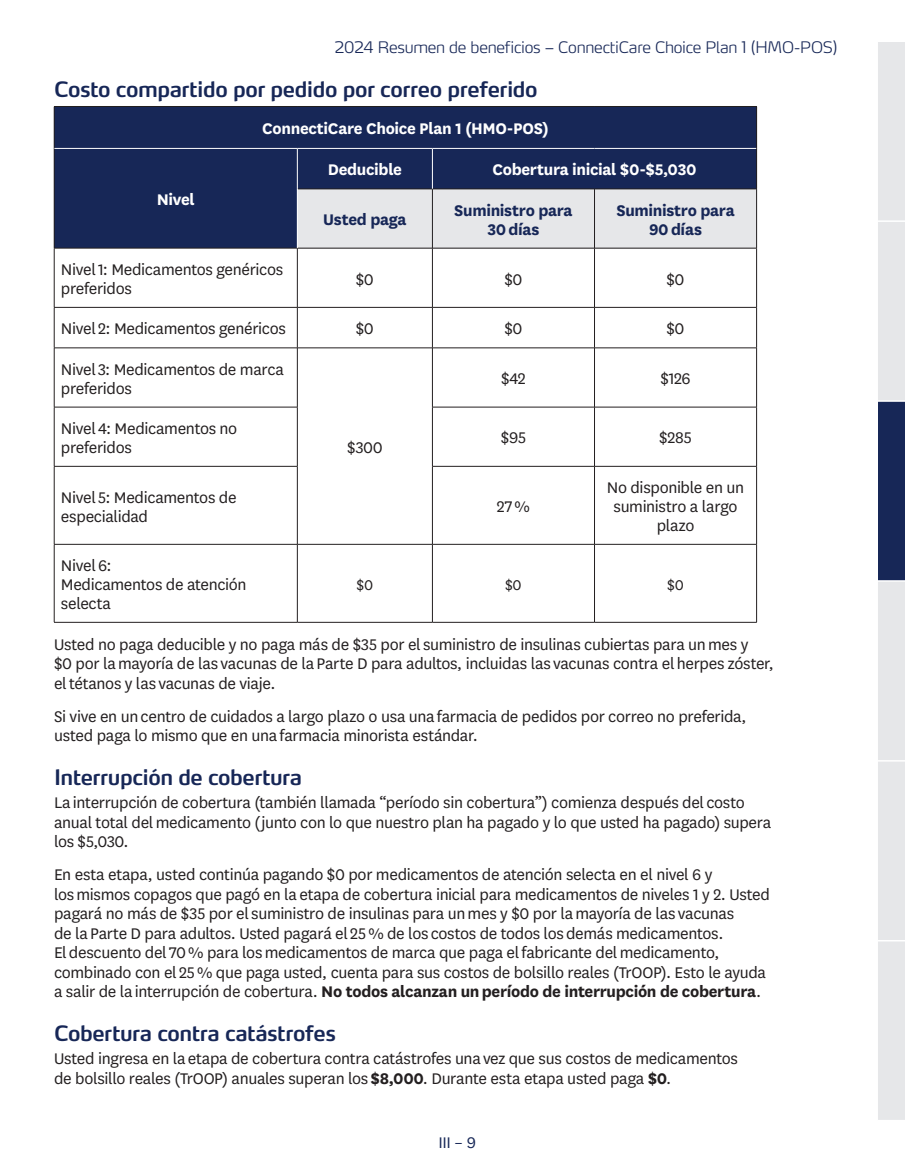
<style>
.page{position:relative;width:905px;height:1175px;background:#fff}
.page>*{position:absolute;margin:0;border:0;box-sizing:border-box;transform-origin:0 0}
.t1{font:600 21px "Max Pro";letter-spacing:-.02em;color:#172757}
.t2{font:18px/19.5px "National";letter-spacing:-.02em;color:#231f20}
.t3{font:700 18px "National";letter-spacing:-.02em;color:#fff}
.t4{font:700 18px/18.8px "National";letter-spacing:-.02em;color:#172757;text-align:center}
.t5{font:18px "National";color:#172757}
.t6{font:16.5px "National";color:#231f20}
.t7{font:300 expanded 15.75px "Max Pro";letter-spacing:-.015em;color:#172757}
.s1{font-weight:700}
</style>
<div class="page">
<svg style="left:878px;top:42px;width:26px;height:1077px;background:#c3c7d0"></svg>
<div style="left:54px;top:106px;width:702px;height:42px;background:#172757"></div>
<div style="left:54px;top:148px;width:243px;height:100px;background:#172757"></div>
<div style="left:297px;top:148px;width:135px;height:41px;background:#172757"></div>
<div style="left:432px;top:148px;width:324px;height:41px;background:#172757"></div>
<div style="left:297px;top:189px;width:135px;height:59px;background:#e6e7e9"></div>
<div style="left:432px;top:189px;width:162px;height:59px;background:#e6e7e9"></div>
<div style="left:594px;top:189px;width:162px;height:59px;background:#e6e7e9"></div>
<hr style="left:54px;top:106px;width:243px;height:1px;background:#231f20">
<hr style="left:54px;top:107px;width:1px;height:41px;background:#231f20">
<hr style="left:297px;top:106px;width:135px;height:1px;background:#231f20">
<hr style="left:432px;top:106px;width:162px;height:1px;background:#231f20">
<hr style="left:594px;top:106px;width:162px;height:1px;background:#231f20">
<hr style="left:54px;top:148px;width:1px;height:41px;background:#231f20">
<hr style="left:54px;top:189px;width:1px;height:59px;background:#231f20">
<hr style="left:298px;top:189px;width:134px;height:1px;background:#231f20">
<hr style="left:432px;top:189px;width:162px;height:1px;background:#231f20">
<hr style="left:432px;top:189px;width:1px;height:59px;background:#231f20">
<hr style="left:594px;top:189px;width:162px;height:1px;background:#231f20">
<hr style="left:594px;top:189px;width:1px;height:59px;background:#231f20">
<hr style="left:756px;top:189px;width:1px;height:59px;background:#231f20">
<hr style="left:54px;top:248px;width:243px;height:1px;background:#231f20">
<hr style="left:54px;top:248px;width:1px;height:59px;background:#231f20">
<hr style="left:297px;top:248px;width:135px;height:1px;background:#231f20">
<hr style="left:297px;top:248px;width:1px;height:59px;background:#231f20">
<hr style="left:432px;top:248px;width:162px;height:1px;background:#231f20">
<hr style="left:432px;top:248px;width:1px;height:59px;background:#231f20">
<hr style="left:594px;top:248px;width:162px;height:1px;background:#231f20">
<hr style="left:594px;top:248px;width:1px;height:59px;background:#231f20">
<hr style="left:756px;top:248px;width:1px;height:59px;background:#231f20">
<hr style="left:54px;top:307px;width:243px;height:1px;background:#231f20">
<hr style="left:54px;top:307px;width:1px;height:41px;background:#231f20">
<hr style="left:297px;top:307px;width:135px;height:1px;background:#231f20">
<hr style="left:297px;top:307px;width:1px;height:41px;background:#231f20">
<hr style="left:432px;top:307px;width:162px;height:1px;background:#231f20">
<hr style="left:432px;top:307px;width:1px;height:41px;background:#231f20">
<hr style="left:594px;top:307px;width:162px;height:1px;background:#231f20">
<hr style="left:594px;top:307px;width:1px;height:41px;background:#231f20">
<hr style="left:756px;top:307px;width:1px;height:41px;background:#231f20">
<hr style="left:54px;top:347px;width:243px;height:1px;background:#231f20">
<hr style="left:54px;top:348px;width:1px;height:59px;background:#231f20">
<hr style="left:297px;top:347px;width:135px;height:1px;background:#231f20">
<hr style="left:297px;top:348px;width:1px;height:59px;background:#231f20">
<hr style="left:432px;top:347px;width:162px;height:1px;background:#231f20">
<hr style="left:432px;top:348px;width:1px;height:59px;background:#231f20">
<hr style="left:594px;top:347px;width:162px;height:1px;background:#231f20">
<hr style="left:594px;top:348px;width:1px;height:59px;background:#231f20">
<hr style="left:756px;top:348px;width:1px;height:59px;background:#231f20">
<hr style="left:54px;top:407px;width:243px;height:1px;background:#231f20">
<hr style="left:54px;top:407px;width:1px;height:59px;background:#231f20">
<hr style="left:297px;top:407px;width:1px;height:59px;background:#231f20">
<hr style="left:432px;top:407px;width:162px;height:1px;background:#231f20">
<hr style="left:432px;top:407px;width:1px;height:59px;background:#231f20">
<hr style="left:594px;top:407px;width:162px;height:1px;background:#231f20">
<hr style="left:594px;top:407px;width:1px;height:59px;background:#231f20">
<hr style="left:756px;top:407px;width:1px;height:59px;background:#231f20">
<hr style="left:54px;top:466px;width:243px;height:1px;background:#231f20">
<hr style="left:54px;top:466px;width:1px;height:78px;background:#231f20">
<hr style="left:297px;top:466px;width:1px;height:78px;background:#231f20">
<hr style="left:432px;top:466px;width:162px;height:1px;background:#231f20">
<hr style="left:432px;top:466px;width:1px;height:78px;background:#231f20">
<hr style="left:594px;top:466px;width:162px;height:1px;background:#231f20">
<hr style="left:594px;top:466px;width:1px;height:78px;background:#231f20">
<hr style="left:756px;top:466px;width:1px;height:78px;background:#231f20">
<hr style="left:54px;top:544px;width:243px;height:1px;background:#231f20">
<hr style="left:54px;top:544px;width:1px;height:78px;background:#231f20">
<hr style="left:297px;top:544px;width:135px;height:1px;background:#231f20">
<hr style="left:297px;top:544px;width:1px;height:78px;background:#231f20">
<hr style="left:432px;top:544px;width:162px;height:1px;background:#231f20">
<hr style="left:432px;top:544px;width:1px;height:78px;background:#231f20">
<hr style="left:594px;top:544px;width:162px;height:1px;background:#231f20">
<hr style="left:594px;top:544px;width:1px;height:78px;background:#231f20">
<hr style="left:756px;top:544px;width:1px;height:78px;background:#231f20">
<hr style="left:54px;top:622px;width:243px;height:1px;background:#231f20">
<hr style="left:297px;top:622px;width:135px;height:1px;background:#231f20">
<hr style="left:432px;top:622px;width:162px;height:1px;background:#231f20">
<hr style="left:594px;top:622px;width:162px;height:1px;background:#231f20">
<hr style="left:756px;top:107px;width:1px;height:41px;background:#231f20">
<hr style="left:54px;top:148px;width:243px;height:1px;background:#fff">
<hr style="left:297px;top:189px;width:1px;height:59px;background:#fff">
<hr style="left:297px;top:148px;width:135px;height:1px;background:#fff">
<hr style="left:297px;top:149px;width:1px;height:40px;background:#fff">
<hr style="left:432px;top:148px;width:162px;height:1px;background:#fff">
<hr style="left:432px;top:149px;width:1px;height:40px;background:#fff">
<hr style="left:594px;top:148px;width:162px;height:1px;background:#fff">
<hr style="left:756px;top:148px;width:1px;height:41px;background:#231f20">
<p class="t7" style="left:334px;top:34px;width:504px">2024 Resumen de beneficios – ConnectiCare Choice Plan 1 (HMO-POS)</p>
<h3 class="t1" style="left:54px;top:71px;width:485px">Costo compartido por pedido por correo preferido</h3>
<p class="t3" style="left:262px;top:116px;width:288px">ConnectiCare Choice Plan 1 (HMO-POS)</p>
<p class="t3" style="left:157px;top:187px;width:40px">Nivel</p>
<p class="t3" style="left:328px;top:157px;width:76px">Deducible</p>
<p class="t3" style="left:492px;top:157px;width:206px">Cobertura inicial $0-$5,030</p>
<p class="t4" style="left:323px;top:209px;width:85px">Usted paga</p>
<p class="t4" style="left:454px;top:200px;width:120px">Suministro para<br>30 días</p>
<p class="t4" style="left:616px;top:200px;width:120px">Suministro para<br>90 días</p>
<p class="t2" style="left:61px;top:259px;width:224px;line-height:18.8px">Nivel 1: Medicamentos genéricos preferidos</p>
<p class="t2" style="left:356px;top:268px;width:20px">$0</p>
<p class="t2" style="left:504px;top:268px;width:20px">$0</p>
<p class="t2" style="left:666px;top:268px;width:20px">$0</p>
<p class="t2" style="left:61px;top:318px;width:226px">Nivel 2: Medicamentos genéricos</p>
<p class="t2" style="left:356px;top:318px;width:20px">$0</p>
<p class="t2" style="left:504px;top:318px;width:20px">$0</p>
<p class="t2" style="left:666px;top:318px;width:20px">$0</p>
<p class="t2" style="left:61px;top:359px;width:224px;line-height:18.8px">Nivel 3: Medicamentos de marca preferidos</p>
<p class="t2" style="left:501px;top:368px;width:26px">$42</p>
<p class="t2" style="left:660px;top:368px;width:32px">$126</p>
<p class="t2" style="left:61px;top:418px;width:178px;line-height:18.8px">Nivel 4: Medicamentos no preferidos</p>
<p class="t2" style="left:501px;top:427px;width:27px">$95</p>
<p class="t2" style="left:659px;top:427px;width:34px">$285</p>
<p class="t2" style="left:61px;top:487px;width:177px;line-height:18.8px">Nivel 5: Medicamentos de especialidad</p>
<p class="t2" style="left:497px;top:496px;width:35px">27 %</p>
<p class="t2" style="left:347px;top:437px;width:37px">$300</p>
<p class="t2" style="left:607px;top:477px;width:139px;line-height:18.8px;text-align:center">No disponible en un suministro a largo plazo</p>
<p class="t2" style="left:61px;top:555px;width:187px;line-height:18.8px">Nivel 6:<br>Medicamentos de atención selecta</p>
<p class="t6" style="left:356px;top:573px;width:18px">$0</p>
<p class="t6" style="left:505px;top:573px;width:18px">$0</p>
<p class="t6" style="left:667px;top:573px;width:18px">$0</p>
<p class="t2" style="left:54px;top:633px;width:721px">Usted no paga deducible y no paga más de $35 por el suministro de insulinas cubiertas para un mes y<br>$0 por la mayoría de las vacunas de la Parte D para adultos, incluidas las vacunas contra el herpes zóster, el tétanos y las vacunas de viaje.</p>
<p class="t2" style="left:54px;top:705px;width:694px">Si vive en un centro de cuidados a largo plazo o usa una farmacia de pedidos por correo no preferida, usted paga lo mismo que en una farmacia minorista estándar.</p>
<h3 class="t1" style="left:54px;top:759px;width:250px">Interrupción de cobertura</h3>
<p class="t2" style="left:54px;top:792px;width:718px">La interrupción de cobertura (también llamada “período sin cobertura”) comienza después del costo anual total del medicamento (junto con lo que nuestro plan ha pagado y lo que usted ha pagado) supera los $5,030.</p>
<p class="t2" style="left:54px;top:864px;width:717px">En esta etapa, usted continúa pagando $0 por medicamentos de atención selecta en el nivel 6 y<br>los mismos copagos que pagó en la etapa de cobertura inicial para medicamentos de niveles 1 y 2. Usted pagará no más de $35 por el suministro de insulinas para un mes y $0 por la mayoría de las vacunas<br>de la Parte D para adultos. Usted pagará el 25 % de los costos de todos los demás medicamentos.<br>El descuento del 70 % para los medicamentos de marca que paga el fabricante del medicamento, combinado con el 25 % que paga usted, cuenta para sus costos de bolsillo reales (TrOOP). Esto le ayuda a salir de la interrupción de cobertura. <span class="s1">No todos alcanzan un período de interrupción de cobertura</span>.</p>
<h3 class="t1" style="left:54px;top:1015px;width:283px">Cobertura contra catástrofes</h3>
<p class="t2" style="left:54px;top:1048px;width:685px">Usted ingresa en la etapa de cobertura contra catástrofes una vez que sus costos de medicamentos de bolsillo reales (TrOOP) anuales superan los <span class="s1">$8,000</span>. Durante esta etapa usted paga <span class="s1">$0</span>.</p>
<p class="t5" style="left:438px;top:1130px;width:39px">III – 9</p>
</div>
